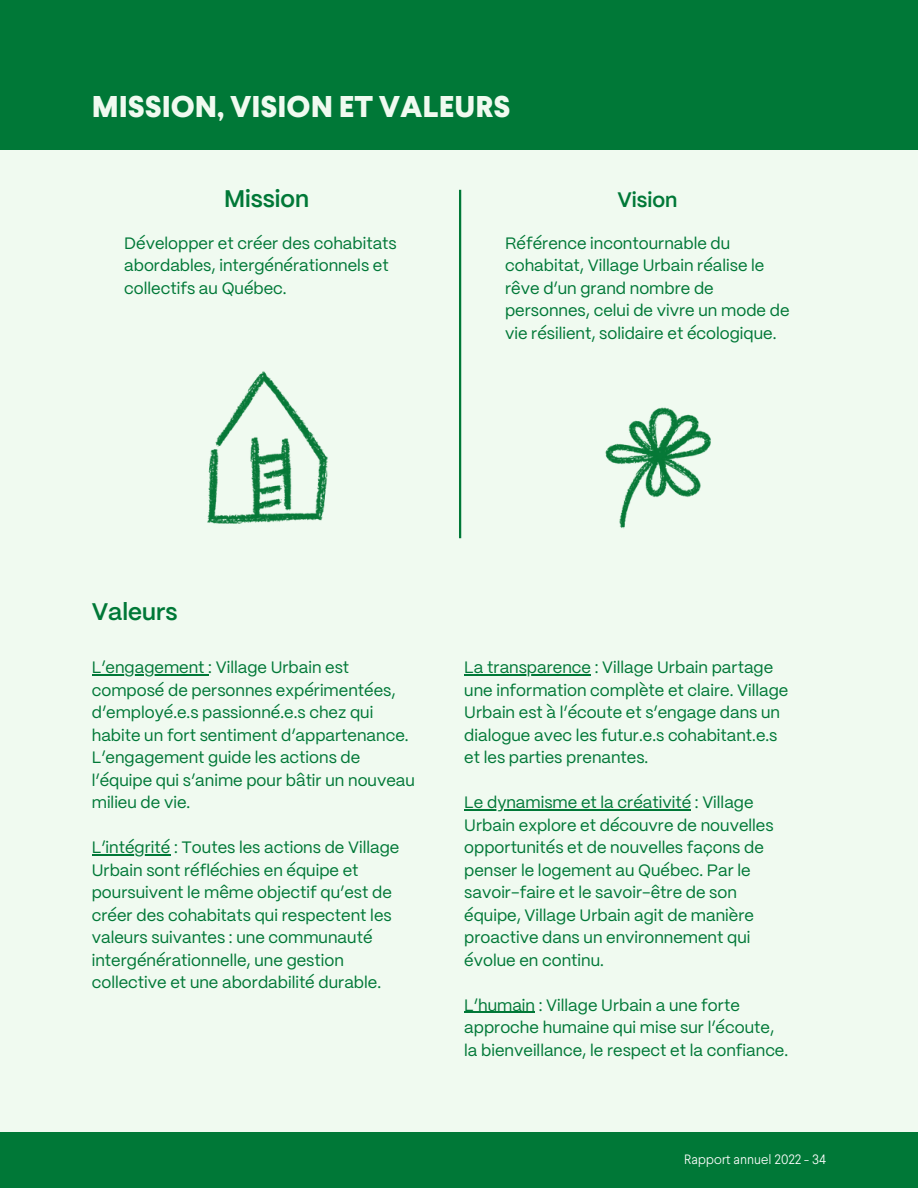
<style>
.page{position:relative;width:918px;height:1188px;background:#f0faf0}
.page>*{position:absolute;margin:0;border:0;box-sizing:border-box;transform-origin:0 0}
.t1{font:800 30px "Larsseit";color:#f0faf0}
.t2{font:600 24px "PP Mori";color:#007837}
.t3{font:600 21px "PP Mori";color:#007837}
.t4{font:16.5px/22.5px "PP Mori";color:#007837}
.t5{font:300 13.5px "Larsseit";color:#fff}
</style>
<div class="page">
<div style="left:0;top:1133px;width:918px;height:55px;background:#007837"></div>
<div style="left:0;top:0;width:918px;height:149px;background:#007837"></div>
<hr style="left:459px;top:190px;width:2px;height:348px;background:#007837">
<img style="left:207px;top:371px;width:121px;height:153px">
<img style="left:605px;top:407px;width:106px;height:122px">
<hr style="left:92px;top:674px;width:116px;height:1px;background:#007837">
<hr style="left:92px;top:854px;width:78px;height:1px;background:#007837">
<hr style="left:464px;top:674px;width:127px;height:1px;background:#007837">
<hr style="left:464px;top:809px;width:227px;height:1px;background:#007837">
<hr style="left:464px;top:1012px;width:71px;height:1px;background:#007837">
<h1 class="t1" style="left:92px;top:94px;width:420px">MISSION, VISION ET VALEURS</h1>
<h2 class="t2" style="left:224px;top:189px;width:87px">Mission</h2>
<p class="t3" style="left:617px;top:191px;width:61px">Vision</p>
<p class="t4" style="left:124px;top:233px;width:274px">Développer et créer des cohabitats abordables, intergénérationnels et collectifs au Québec.</p>
<p class="t4" style="left:505px;top:233px;width:286px">Référence incontournable du cohabitat, Village Urbain réalise le rêve d’un grand nombre de personnes, celui de vivre un mode de vie résilient, solidaire et écologique.</p>
<h2 class="t2" style="left:92px;top:602px;width:87px">Valeurs</h2>
<p class="t4" style="left:92px;top:657px;width:325px">L’engagement : Village Urbain est composé de personnes expérimentées, d’employé.e.s passionné.e.s chez qui habite un fort sentiment d’appartenance.<br>L’engagement guide les actions de l’équipe qui s’anime pour bâtir un nouveau milieu de vie.</p>
<p class="t4" style="left:92px;top:837px;width:309px">L’intégrité : Toutes les actions de Village Urbain sont réfléchies en équipe et poursuivent le même objectif qu’est de créer des cohabitats qui respectent les valeurs suivantes : une communauté intergénérationnelle, une gestion collective et une abordabilité durable.</p>
<p class="t4" style="left:464px;top:657px;width:326px">La transparence : Village Urbain partage une information complète et claire. Village Urbain est à l’écoute et s’engage dans un dialogue avec les futur.e.s cohabitant.e.s et les parties prenantes.</p>
<p class="t4" style="left:464px;top:792px;width:311px">Le dynamisme et la créativité : Village Urbain explore et découvre de nouvelles opportunités et de nouvelles façons de penser le logement au Québec. Par le savoir-faire et le savoir-être de son équipe, Village Urbain agit de manière proactive dans un environnement qui évolue en continu.</p>
<p class="t4" style="left:464px;top:995px;width:325px">L’humain : Village Urbain a une forte approche humaine qui mise sur l’écoute, la bienveillance, le respect et la confiance.</p>
<p class="t5" style="left:684px;top:1154px;width:144px">Rapport annuel 2022 - 34</p>
</div>
